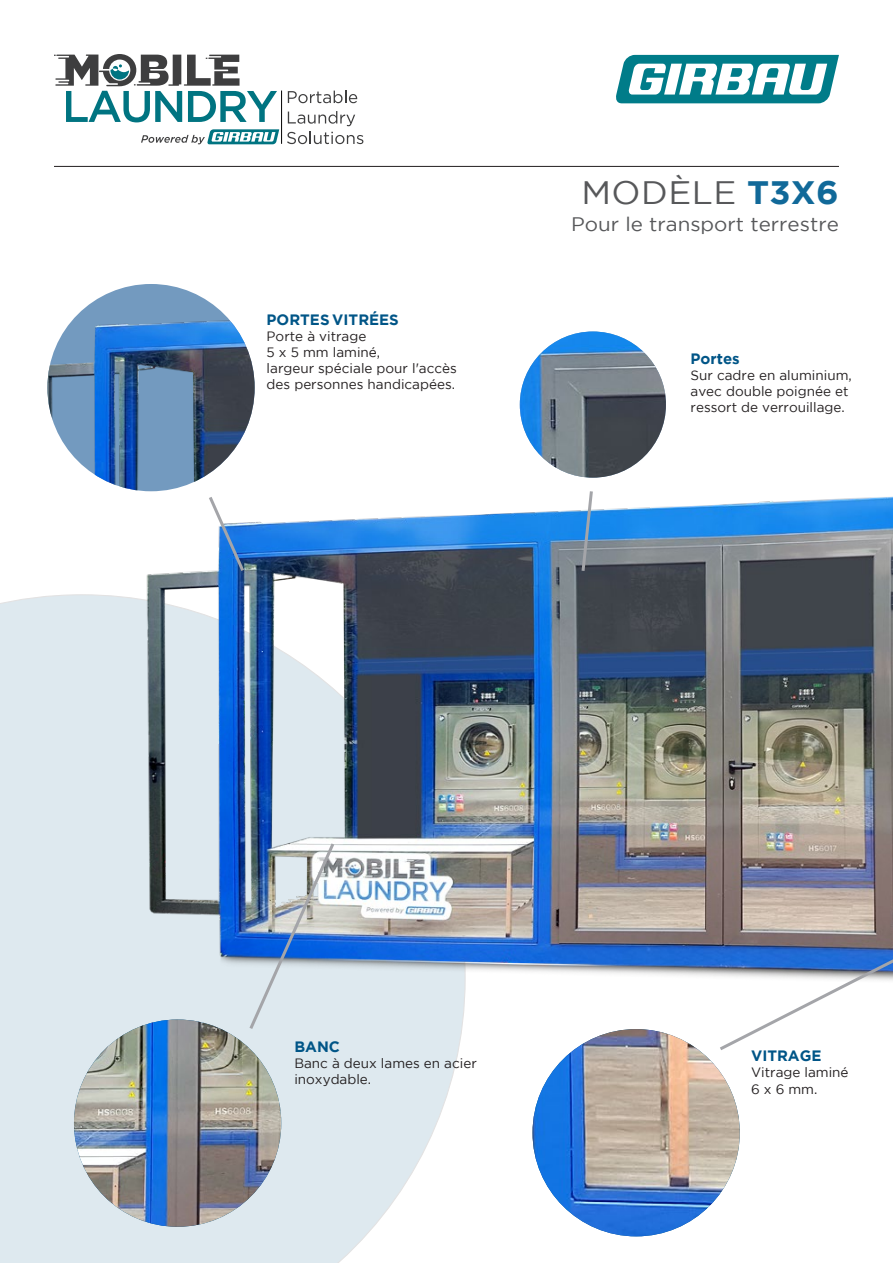
<style>
.page{position:relative;width:893px;height:1263px;background:#fff}
.page>*{position:absolute;margin:0;border:0;box-sizing:border-box;transform-origin:0 0}
.T1_ligth{font:32.4px "Gotham";letter-spacing:.015em;color:#57585a;scale:1.06 1}
.T1_ligth-2{font:19.5px "Gotham";color:#57585a;scale:1.06 1}
.t1{font:700 15px "Gotham";color:#005587}
.t2{font:13.5px/16.2px "Gotham";color:#231f20}
.s1{font-weight:700;color:#116999}
</style>
<div class="page">
<svg style="left:0;top:594px;width:452px;height:669px;background:#e0eaf0"></svg>
<img style="left:128px;top:388px;width:765px;height:691px">
<img style="left:520px;top:331px;width:146px;height:147px;border-radius:73px">
<img style="left:47px;top:284px;width:208px;height:207px;border-radius:104px">
<img style="left:532px;top:1029px;width:208px;height:207px;border-radius:104px">
<svg style="left:716px;top:932px;width:177px;height:121px"></svg>
<svg style="left:580px;top:488px;width:15px;height:86px"></svg>
<svg style="left:206px;top:493px;width:41px;height:81px"></svg>
<img style="left:74px;top:1019px;width:207px;height:208px;border-radius:104px">
<img style="left:247px;top:840px;width:90px;height:192px">
<hr style="left:54px;top:166px;width:785px;height:1px;background:#231f20">
<svg style="left:616px;top:55px;width:223px;height:48px"></svg>
<svg style="left:54px;top:54px;width:223px;height:68px"></svg>
<svg style="left:288px;top:91px;width:69px;height:12px"></svg>
<svg style="left:287px;top:111px;width:76px;height:33px"></svg>
<hr style="left:281px;top:91px;width:1px;height:53px;background:#000">
<svg style="left:141px;top:129px;width:138px;height:15px"></svg>
<p class="t1" style="left:267px;top:311px;width:134px">PORTES VITRÉES</p>
<p class="t2" style="left:267px;top:328px;width:101px">Porte à vitrage</p>
<p class="t2" style="left:267px;top:344px;width:115px">5 x 5 mm laminé,</p>
<p class="t2" style="left:267px;top:360px;width:192px">largeur spéciale pour l'accès des personnes handicapées.</p>
<p class="T1_ligth" style="left:581px;top:174px;width:244px">MODÈLE <span class="s1">T3X6</span></p>
<p class="T1_ligth-2" style="left:571px;top:213px;width:254px">Pour le transport terrestre</p>
<p class="t1" style="left:691px;top:350px;width:51px">Portes</p>
<p class="t2" style="left:691px;top:367px;width:163px">Sur cadre en aluminium, avec double poignée et ressort de verrouillage.</p>
<p class="t1" style="left:294px;top:1038px;width:47px">BANC</p>
<p class="t2" style="left:294px;top:1055px;width:184px">Banc à deux lames en acier inoxydable.</p>
<p class="t1" style="left:751px;top:1047px;width:72px">VITRAGE</p>
<p class="t2" style="left:751px;top:1064px;width:99px">Vitrage laminé</p>
<p class="t2" style="left:751px;top:1080px;width:68px">6 x 6 mm.</p>
</div>
